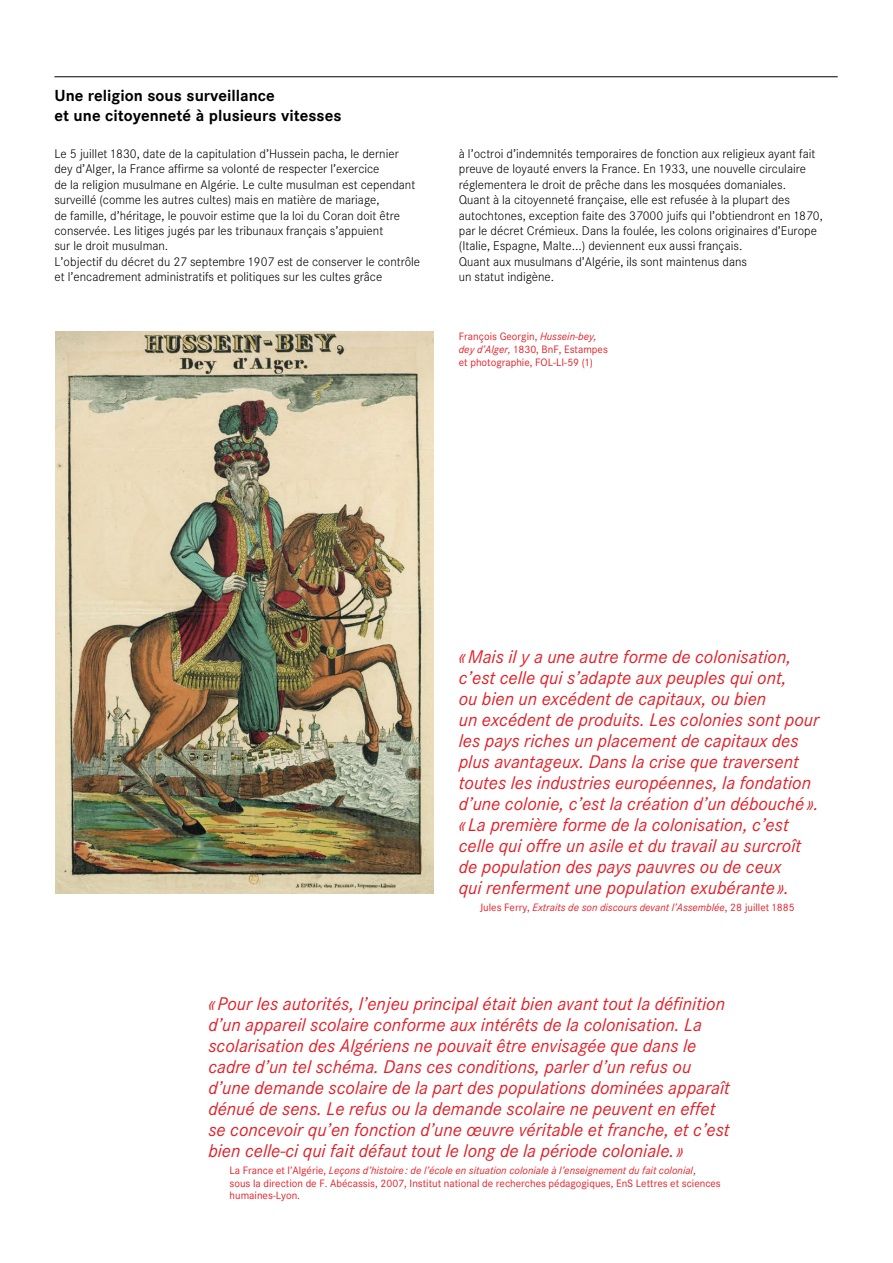
<style>
.page{position:relative;width:893px;height:1263px;background:#fff}
.page>*{position:absolute;margin:0;border:0;box-sizing:border-box;transform-origin:0 0}
.t1{font:italic 18px/21px "Corporate SBQ3";color:#e31f27}
.t2{font:700 15.75px/19.5px "Corporate SBQ3";color:#000}
.t3{font:300 12.3px/15.3px "Corporate SBQ3";color:#000}
.t4{font:10.5px/12.8px "Corporate SBQ3";color:#e31f27}
.t5{font:italic 10.5px "Corporate SBQ3";color:#e31f27}
.s1{font-style:italic}
.s2{font-style:normal}
</style>
<div class="page">
<img style="left:55px;top:332px;width:378px;height:562px">
<hr style="left:54px;top:77px;width:784px;height:1px;background:#000">
<p class="t2" style="left:54px;top:86px;width:289px">Une religion sous surveillance<br>et une citoyenneté à plusieurs vitesses</p>
<p class="t3" style="left:54px;top:146px;width:367px">Le 5 juillet 1830, date de la capitulation d’Hussein pacha, le dernier<br>dey d’Alger, la France affirme sa volonté de respecter l’exercice<br>de la religion musulmane en Algérie. Le culte musulman est cependant surveillé (comme les autres cultes) mais en matière de mariage,<br>de famille, d’héritage, le pouvoir estime que la loi du Coran doit être conservée. Les litiges jugés par les tribunaux français s’appuient<br>sur le droit musulman.<br>L’objectif du décret du 27 septembre 1907 est de conserver le contrôle et l’encadrement administratifs et politiques sur les cultes grâce</p>
<p class="t3" style="left:459px;top:146px;width:366px">à l’octroi d’indemnités temporaires de fonction aux religieux ayant fait preuve de loyauté envers la France. En 1933, une nouvelle circulaire réglementera le droit de prêche dans les mosquées domaniales.<br>Quant à la citoyenneté française, elle est refusée à la plupart des autochtones, exception faite des 37000 juifs qui l’obtiendront en 1870, par le décret Crémieux. Dans la foulée, les colons originaires d’Europe (Italie, Espagne, Malte...) deviennent eux aussi français.<br>Quant aux musulmans d’Algérie, ils sont maintenus dans<br>un statut indigène.</p>
<p class="t4" style="left:459px;top:330px;width:151px">François Georgin, <span class="s1">Hussein-bey, dey d’Alger,</span> 1830, BnF, Estampes et photographie, FOL-LI-59 (1)</p>
<p class="t1" style="left:459px;top:646px;width:362px">«Mais il y a une autre forme de colonisation, c’est celle qui s’adapte aux peuples qui ont,<br>ou bien un excédent de capitaux, ou bien<br>un excédent de produits. Les colonies sont pour les pays riches un placement de capitaux des plus avantageux. Dans la crise que traversent toutes les industries européennes, la fondation d’une colonie, c’est la création d’un débouché». « La première forme de la colonisation, c’est celle qui offre un asile et du travail au surcroît de population des pays pauvres ou de ceux<br>qui renferment une population exubérante».</p>
<p class="t5" style="left:480px;top:900px;width:316px"><span class="s2">Jules Ferry,</span> Extraits de son discours devant l’Assemblée<span class="s2">, 28 juillet 1885</span></p>
<p class="t1" style="left:208px;top:993px;width:523px">«Pour les autorités, l’enjeu principal était bien avant tout la définition d’un appareil scolaire conforme aux intérêts de la colonisation. La scolarisation des Algériens ne pouvait être envisagée que dans le cadre d’un tel schéma. Dans ces conditions, parler d’un refus ou d’une demande scolaire de la part des populations dominées apparaît dénué de sens. Le refus ou la demande scolaire ne peuvent en effet se concevoir qu’en fonction d’une œuvre véritable et franche, et c’est bien celle-ci qui fait défaut tout le long de la période coloniale.»</p>
<p class="t4" style="left:230px;top:1164px;width:493px">La France et l’Algérie, <span class="s1">Leçons d’histoire: de l’école en situation coloniale à l’enseignement du fait colonial</span>,<br>sous la direction de F. Abécassis, 2007, Institut national de recherches pédagogiques, EnS Lettres et sciences humaines-Lyon.</p>
</div>
